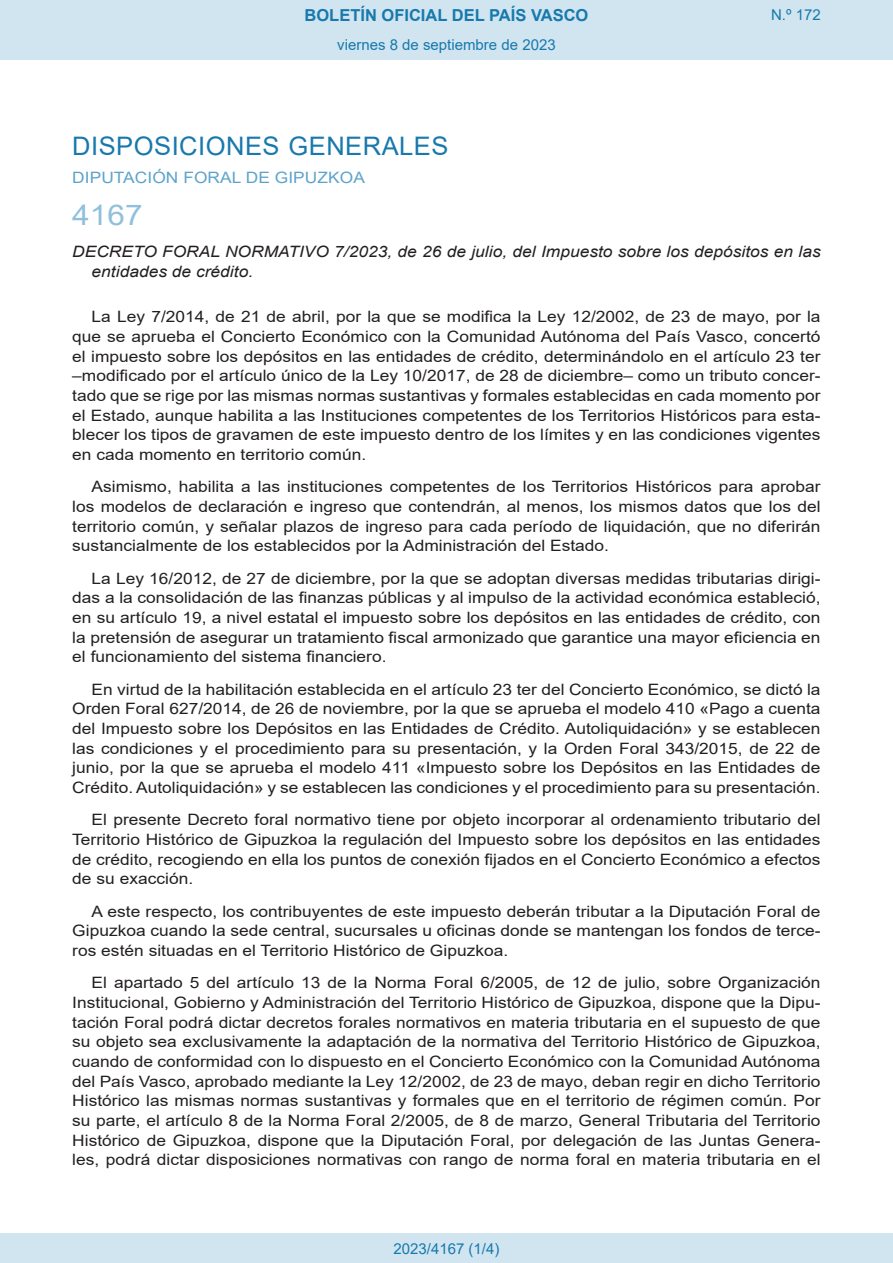
<style>
.page{position:relative;width:893px;height:1263px;background:#fff}
.page>*{position:absolute;margin:0;border:0;box-sizing:border-box;transform-origin:0 0}
.BOPVOrden{font:28.5px "Arial";color:#90c0db;scale:1.11 1}
.BOPVSeccion{font:25.5px "Arial";letter-spacing:.02em;color:#1879ad}
.t1{font:700 16.5px "Arial";color:#1879ad}
.BOPVDetalle{font:15.6px/19.6px "Arial";color:#231f20;text-align:justify;scale:1.11 1}
.BOPVTitulo{font:italic 15.6px/19.6px "Arial";color:#231f20;scale:1.11 1}
.BOPVOrganismo{font:15.6px "Arial";letter-spacing:.005em;color:#5ea4ca;scale:1.11 1}
.Paginacion_Centro{font:15px "Arial";color:#1879ad}
</style>
<div class="page">
<div style="left:0;top:0;width:893px;height:60px;background:#d0e5f0"></div>
<div style="left:0;top:1233px;width:893px;height:30px;background:#d0e5f0"></div>
<p class="t1" style="left:305px;top:3px;width:285px">BOLETÍN OFICIAL DEL PAÍS VASCO</p>
<p class="Paginacion_Centro" style="left:337px;top:35px;width:220px">viernes 8 de septiembre de 2023</p>
<p class="Paginacion_Centro" style="left:771px;top:5px;width:51px">N.º 172</p>
<p class="BOPVSeccion" style="left:72px;top:128px;width:378px">DISPOSICIONES GENERALES</p>
<p class="BOPVOrganismo" style="left:72px;top:167px;width:265px">DIPUTACIÓN FORAL DE GIPUZKOA</p>
<p class="BOPVOrden" style="left:72px;top:195px;width:65px">4167</p>
<p class="BOPVTitulo" style="left:92px;top:242px;width:658px;text-indent:-19px">DECRETO FORAL NORMATIVO 7/2023, de 26 de julio, del Impuesto sobre los depósitos en las entidades de crédito.</p>
<p class="BOPVDetalle" style="left:72px;top:307px;width:676px;text-indent:19px">La Ley 7/2014, de 21 de abril, por la que se modifica la Ley 12/2002, de 23 de mayo, por la que se aprueba el Concierto Económico con la Comunidad Autónoma del País Vasco, concertó el impuesto sobre los depósitos en las entidades de crédito, determinándolo en el artículo 23 ter –modificado por el artículo único de la Ley 10/2017, de 28 de diciembre– como un tributo concer&shy;tado que se rige por las mismas normas sustantivas y formales establecidas en cada momento por el Estado, aunque habilita a las Instituciones competentes de los Territorios Históricos para esta&shy;blecer los tipos de gravamen de este impuesto dentro de los límites y en las condiciones vigentes en cada momento en territorio común.</p>
<p class="BOPVDetalle" style="left:72px;top:477px;width:676px;text-indent:19px">Asimismo, habilita a las instituciones competentes de los Territorios Históricos para aprobar los modelos de declaración e ingreso que contendrán, al menos, los mismos datos que los del territorio común, y señalar plazos de ingreso para cada período de liquidación, que no diferirán sustancialmente de los establecidos por la Administración del Estado.</p>
<p class="BOPVDetalle" style="left:72px;top:568px;width:676px;text-indent:19px">La Ley 16/2012, de 27 de diciembre, por la que se adoptan diversas medidas tributarias dirigi&shy;das a la consolidación de las finanzas públicas y al impulso de la actividad económica estableció, en su artículo 19, a nivel estatal el impuesto sobre los depósitos en las entidades de crédito, con la pretensión de asegurar un tratamiento fiscal armonizado que garantice una mayor eficiencia en el funcionamiento del sistema financiero.</p>
<p class="BOPVDetalle" style="left:72px;top:679px;width:676px;text-indent:19px">En virtud de la habilitación establecida en el artículo 23 ter del Concierto Económico, se dictó la Orden Foral 627/2014, de 26 de noviembre, por la que se aprueba el modelo 410 «Pago a cuenta del Impuesto sobre los Depósitos en las Entidades de Crédito. Autoliquidación» y se establecen las condiciones y el procedimiento para su presentación, y la Orden Foral 343/2015, de 22 de junio, por la que se aprueba el modelo 411 «Impuesto sobre los Depósitos en las Entidades de Crédito. Autoliquidación» y se establecen las condiciones y el procedimiento para su presentación.</p>
<p class="BOPVDetalle" style="left:72px;top:810px;width:676px;text-indent:19px">El presente Decreto foral normativo tiene por objeto incorporar al ordenamiento tributario del Territorio Histórico de Gipuzkoa la regulación del Impuesto sobre los depósitos en las entidades de crédito, recogiendo en ella los puntos de conexión fijados en el Concierto Económico a efectos de su exacción.</p>
<p class="BOPVDetalle" style="left:72px;top:901px;width:676px;text-indent:19px">A este respecto, los contribuyentes de este impuesto deberán tributar a la Diputación Foral de Gipuzkoa cuando la sede central, sucursales u oficinas donde se mantengan los fondos de terce&shy;ros estén situadas en el Territorio Histórico de Gipuzkoa.</p>
<p class="BOPVDetalle" style="left:72px;top:973px;width:676px;text-indent:19px">El apartado 5 del artículo 13 de la Norma Foral 6/2005, de 12 de julio, sobre Organización Institucional, Gobierno y Administración del Territorio Histórico de Gipuzkoa, dispone que la Dipu&shy;tación Foral podrá dictar decretos forales normativos en materia tributaria en el supuesto de que su objeto sea exclusivamente la adaptación de la normativa del Territorio Histórico de Gipuzkoa, cuando de conformidad con lo dispuesto en el Concierto Económico con la Comunidad Autónoma del País Vasco, aprobado mediante la Ley 12/2002, de 23 de mayo, deban regir en dicho Territorio Histórico las mismas normas sustantivas y formales que en el territorio de régimen común. Por su parte, el artículo 8 de la Norma Foral 2/2005, de 8 de marzo, General Tributaria del Territorio Histórico de Gipuzkoa, dispone que la Diputación Foral, por delegación de las Juntas Genera&shy;les, podrá dictar disposiciones normativas con rango de norma foral en materia tributaria en el</p>
<p class="Paginacion_Centro" style="left:393px;top:1238px;width:107px">2023/4167 (1/4)</p>
</div>
